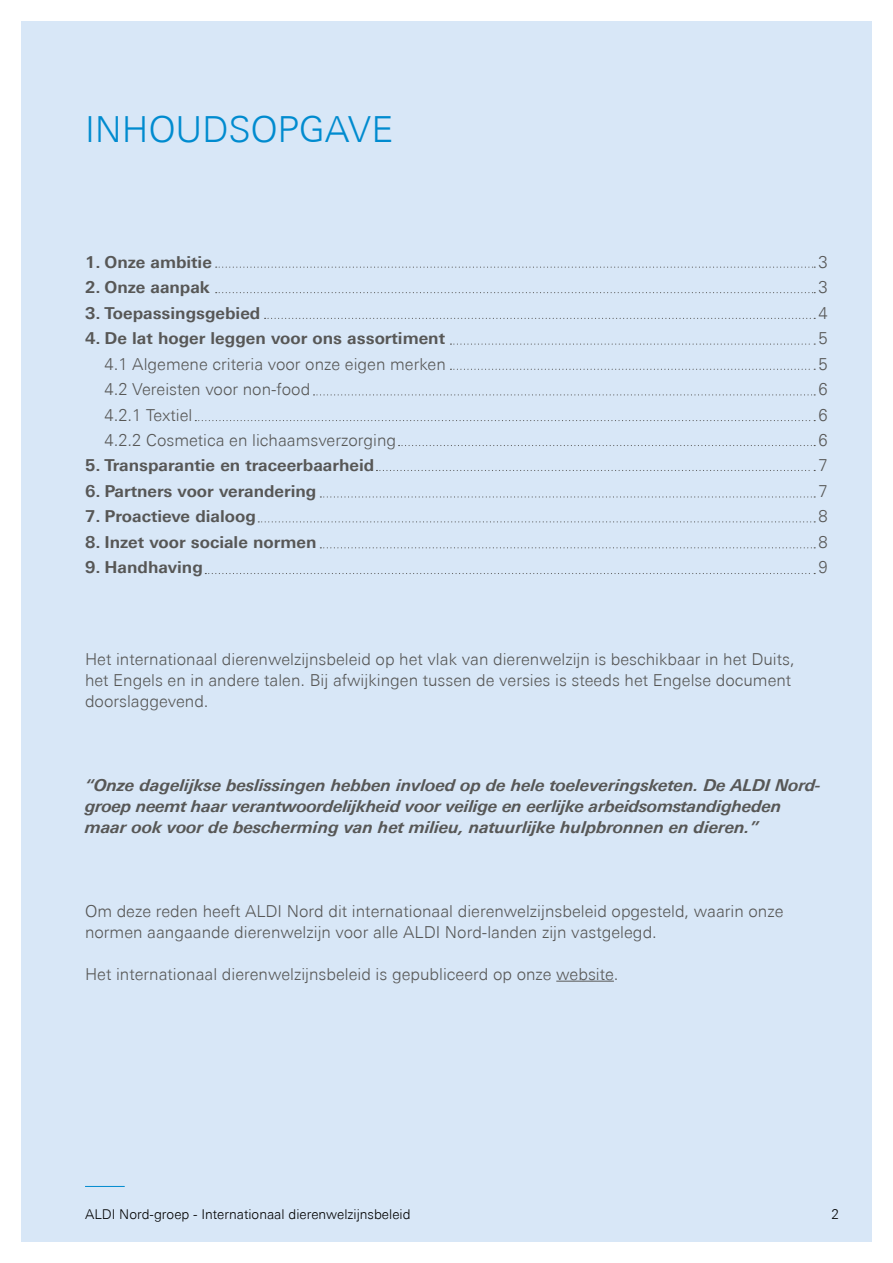
<style>
.page{position:relative;width:893px;height:1263px;background:#fff}
.page>*{position:absolute;margin:0;border:0;box-sizing:border-box;transform-origin:0 0}
.t1{font:300 36px "Univers Next Pro";color:#008bcf}
.t2{font:300 16.5px/21px "Univers Next Pro";color:#575756}
.t3{font:italic 700 16.5px/21px "Univers Next Pro";letter-spacing:-.01em;color:#575756}
.t4{font:700 16.5px "Univers Next Pro";color:#575756}
.t5{font:300 13.5px "Univers Next Pro";color:#000}
</style>
<div class="page">
<div style="left:21px;top:21px;width:851px;height:1221px;background:#d8e7f7"></div>
<hr style="left:85px;top:1186px;width:40px;height:1px;background:#008bcf">
<hr style="left:556px;top:981px;width:58px;height:1px;background:#575756">
<svg style="left:216px;top:267px;width:599px;height:1px"></svg>
<svg style="left:216px;top:292px;width:599px;height:1px"></svg>
<svg style="left:265px;top:318px;width:550px;height:1px"></svg>
<svg style="left:450px;top:343px;width:365px;height:2px"></svg>
<svg style="left:450px;top:369px;width:365px;height:1px"></svg>
<svg style="left:314px;top:394px;width:501px;height:1px"></svg>
<svg style="left:195px;top:420px;width:620px;height:1px"></svg>
<svg style="left:399px;top:445px;width:416px;height:1px"></svg>
<svg style="left:376px;top:470px;width:439px;height:1px"></svg>
<svg style="left:320px;top:496px;width:495px;height:1px"></svg>
<svg style="left:258px;top:521px;width:557px;height:1px"></svg>
<svg style="left:320px;top:547px;width:495px;height:1px"></svg>
<svg style="left:205px;top:573px;width:610px;height:1px"></svg>
<h1 class="t1" style="left:85px;top:108px;width:309px">INHOUDSOPGAVE</h1>
<p class="t4" style="left:85px;top:252px;width:128px">1. Onze ambitie</p>
<p class="t2" style="left:819px;top:251px;width:11px">3</p>
<p class="t4" style="left:85px;top:277px;width:127px">2. Onze aanpak</p>
<p class="t2" style="left:819px;top:277px;width:11px">3</p>
<p class="t4" style="left:85px;top:303px;width:177px">3. Toepassingsgebied</p>
<p class="t2" style="left:819px;top:302px;width:11px">4</p>
<p class="t4" style="left:85px;top:328px;width:362px">4. De lat hoger leggen voor ons assortiment</p>
<p class="t2" style="left:819px;top:328px;width:11px">5</p>
<p class="t2" style="left:105px;top:353px;width:343px">4.1 Algemene criteria voor onze eigen merken</p>
<p class="t2" style="left:819px;top:353px;width:11px">5</p>
<p class="t2" style="left:105px;top:379px;width:207px">4.2 Vereisten voor non-food</p>
<p class="t2" style="left:819px;top:379px;width:11px">6</p>
<p class="t2" style="left:105px;top:404px;width:89px">4.2.1 Textiel</p>
<p class="t2" style="left:819px;top:404px;width:11px">6</p>
<p class="t2" style="left:105px;top:430px;width:293px">4.2.2 Cosmetica en lichaamsverzorging</p>
<p class="t2" style="left:819px;top:430px;width:11px">6</p>
<p class="t4" style="left:85px;top:456px;width:291px">5. Transparantie en traceerbaarheid</p>
<p class="t2" style="left:819px;top:455px;width:11px">7</p>
<p class="t4" style="left:85px;top:481px;width:233px">6. Partners voor verandering</p>
<p class="t2" style="left:819px;top:480px;width:11px">7</p>
<p class="t4" style="left:85px;top:507px;width:172px">7. Proactieve dialoog</p>
<p class="t2" style="left:819px;top:506px;width:11px">8</p>
<p class="t4" style="left:85px;top:532px;width:233px">8. Inzet voor sociale normen</p>
<p class="t2" style="left:819px;top:531px;width:11px">8</p>
<p class="t4" style="left:85px;top:558px;width:119px">9. Handhaving</p>
<p class="t2" style="left:819px;top:557px;width:11px">9</p>
<p class="t2" style="left:85px;top:648px;width:711px">Het internationaal dierenwelzijnsbeleid op het vlak van dierenwelzijn is beschikbaar in het Duits, het Engels en in andere talen. Bij afwijkingen tussen de versies is steeds het Engelse document doorslaggevend.</p>
<p class="t3" style="left:85px;top:774px;width:737px">“Onze dagelijkse beslissingen hebben invloed op de hele toeleveringsketen. De ALDI Nord&shy;groep neemt haar verantwoordelijkheid voor veilige en eerlijke arbeidsomstandigheden maar ook voor de bescherming van het milieu, natuurlijke hulpbronnen en dieren.”</p>
<p class="t2" style="left:85px;top:900px;width:700px">Om deze reden heeft ALDI Nord dit internationaal dierenwelzijnsbeleid opgesteld, waarin onze normen aangaande dierenwelzijn voor alle ALDI Nord-landen zijn vastgelegd.</p>
<p class="t2" style="left:85px;top:963px;width:535px">Het internationaal dierenwelzijnsbeleid is gepubliceerd op onze website.</p>
<p class="t5" style="left:85px;top:1206px;width:356px">International Buying Policy for Cotton | As of January 2020</p>
<p class="t5" style="left:85px;top:1206px;width:327px">ALDI Nord-groep - Internationaal dierenwelzijnsbeleid</p>
</div>
